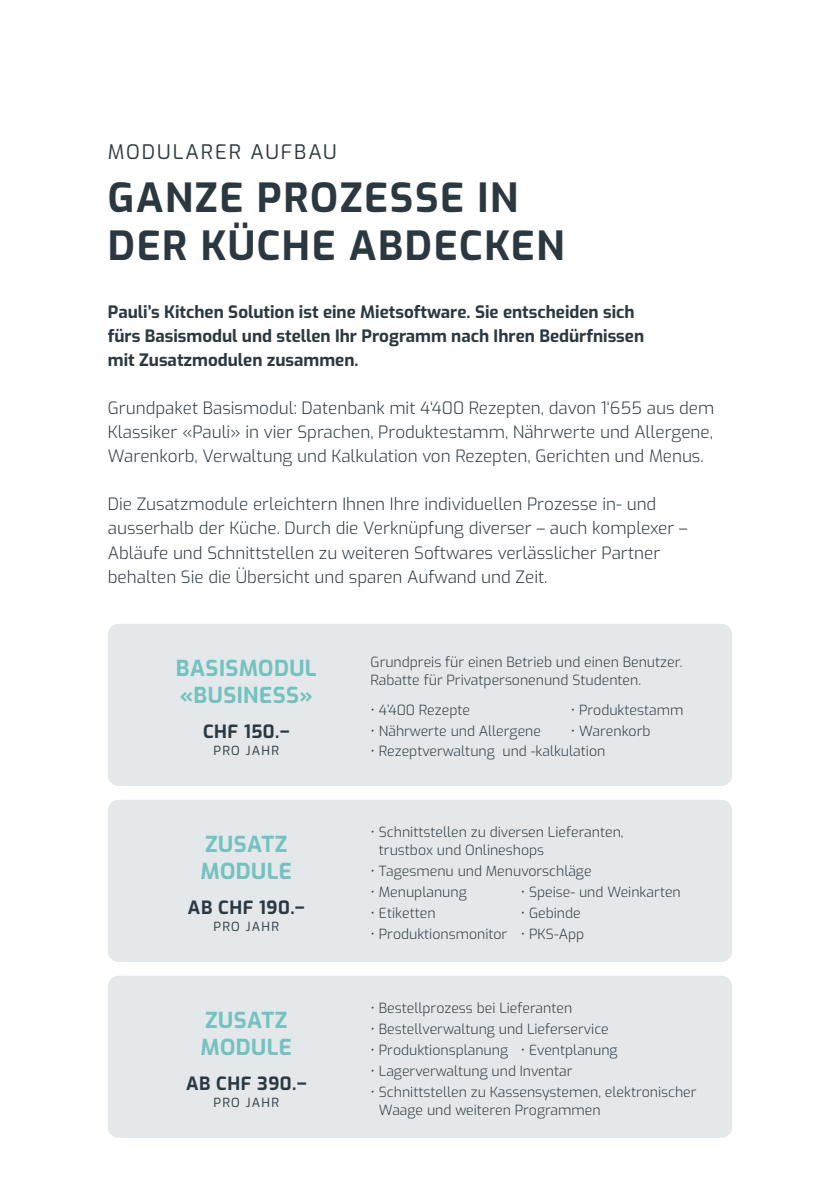
<style>
.page{position:relative;width:840px;height:1191px;background:#fff}
.page>*{position:absolute;margin:0;border:0;box-sizing:border-box;transform-origin:0 0}
.t1{font:700 40px/48px "Exo";letter-spacing:.04em;color:#2c3840}
.t2{font:700 22px/26.4px "Exo";letter-spacing:.02em;color:#73c2bf}
.t3{font:20px "Exo";letter-spacing:.1em;color:#2c3840}
.t4{font:700 18.2px "Exo";letter-spacing:.03em;color:#2c3840}
.t5{font:300 17px/24px "Exo";color:#2c3840;text-align:justify}
.t6{font:700 17px/24px "Exo";color:#2c3840}
.t7{font:300 14px/18px "Exo";color:#2c3840}
.t8{font:12.6px "Exo";letter-spacing:.1em;color:#2c3840}
</style>
<div class="page">
<div style="left:108px;top:799px;width:623px;height:163px;background:#e4e8eb;border-radius:11px"></div>
<div style="left:108px;top:975px;width:623px;height:162px;background:#e4e8eb;border-radius:11px"></div>
<div style="left:108px;top:624px;width:623px;height:162px;background:#e4e8eb;border-radius:11px"></div>
<h3 class="t3" style="left:108px;top:137px;width:230px">MODULARER AUFBAU</h3>
<h1 class="t1" style="left:108px;top:171px;width:458px">GANZE PROZESSE IN<br>DER KÜCHE ABDECKEN</h1>
<p class="t6" style="left:108px;top:299px;width:537px">Pauli’s Kitchen Solution ist eine Mietsoftware. Sie entscheiden sich fürs Basismodul und stellen Ihr Programm nach Ihren Bedürfnissen mit Zusatzmodulen zusammen.</p>
<p class="t5" style="left:108px;top:395px;width:607px">Grundpaket Basismodul: Datenbank mit 4‘400 Rezepten, davon 1‘655 aus dem Klassiker «Pauli» in vier Sprachen, Produktestamm, Nährwerte und Allergene, Warenkorb, Verwaltung und Kalkulation von Rezepten, Gerichten und Menus.</p>
<p class="t5" style="left:108px;top:491px;width:581px;text-align:left">Die Zusatzmodule erleichtern Ihnen Ihre individuellen Prozesse in- und ausserhalb der Küche. Durch die Verknüpfung diverser – auch komplexer – Abläufe und Schnittstellen zu weiteren Softwares verlässlicher Partner behalten Sie die Übersicht und sparen Aufwand und Zeit.</p>
<h2 class="t2" style="left:176px;top:654px;width:142px">BASISMODUL «BUSINESS»</h2>
<h3 class="t4" style="left:203px;top:717px;width:88px">CHF 150.–</h3>
<p class="t8" style="left:213px;top:741px;width:67px">PRO JAHR</p>
<h2 class="t2" style="left:200px;top:830px;width:93px">ZUSATZ<br>MODULE</h2>
<h3 class="t4" style="left:188px;top:893px;width:118px">AB CHF 190.–</h3>
<p class="t8" style="left:213px;top:917px;width:67px">PRO JAHR</p>
<h2 class="t2" style="left:200px;top:1005px;width:93px">ZUSATZ<br>MODULE</h2>
<h3 class="t4" style="left:186px;top:1069px;width:122px">AB CHF 390.–</h3>
<p class="t8" style="left:213px;top:1093px;width:67px">PRO JAHR</p>
<p class="t7" style="left:370px;top:652px;width:313px">Grundpreis für einen Betrieb und einen Benutzer.<br>Rabatte für Privatpersonenund Studenten.</p>
<p class="t7" style="left:370px;top:700px;width:101px">• 4’400 Rezepte</p>
<p class="t7" style="left:570px;top:700px;width:114px">• Produktestamm</p>
<p class="t7" style="left:370px;top:721px;width:172px">• Nährwerte und Allergene</p>
<p class="t7" style="left:570px;top:721px;width:81px">• Warenkorb</p>
<p class="t7" style="left:370px;top:741px;width:236px">• Rezeptverwaltung und -kalkulation</p>
<p class="t7" style="left:378px;top:822px;width:246px;text-indent:-8px">• Schnittstellen zu diversen Lieferanten, trustbox und Onlineshops</p>
<p class="t7" style="left:370px;top:861px;width:222px">• Tagesmenu und Menuvorschläge</p>
<p class="t7" style="left:370px;top:882px;width:97px">• Menuplanung</p>
<p class="t7" style="left:520px;top:882px;width:161px">• Speise- und Weinkarten</p>
<p class="t7" style="left:370px;top:903px;width:66px">• Etiketten</p>
<p class="t7" style="left:520px;top:903px;width:61px">• Gebinde</p>
<p class="t7" style="left:370px;top:923px;width:215px">• Produktionsmonitor • PKS-App</p>
<p class="t7" style="left:370px;top:998px;width:203px">• Bestellprozess bei Lieferanten</p>
<p class="t7" style="left:370px;top:1019px;width:239px">• Bestellverwaltung und Lieferservice</p>
<p class="t7" style="left:370px;top:1040px;width:248px">• Produktionsplanung • Eventplanung</p>
<p class="t7" style="left:370px;top:1060px;width:203px">• Lagerverwaltung und Inventar</p>
<p class="t7" style="left:378px;top:1081px;width:319px;text-indent:-8px">• Schnittstellen zu Kassensystemen, elektronischer<br>Waage und weiteren Programmen</p>
</div>
